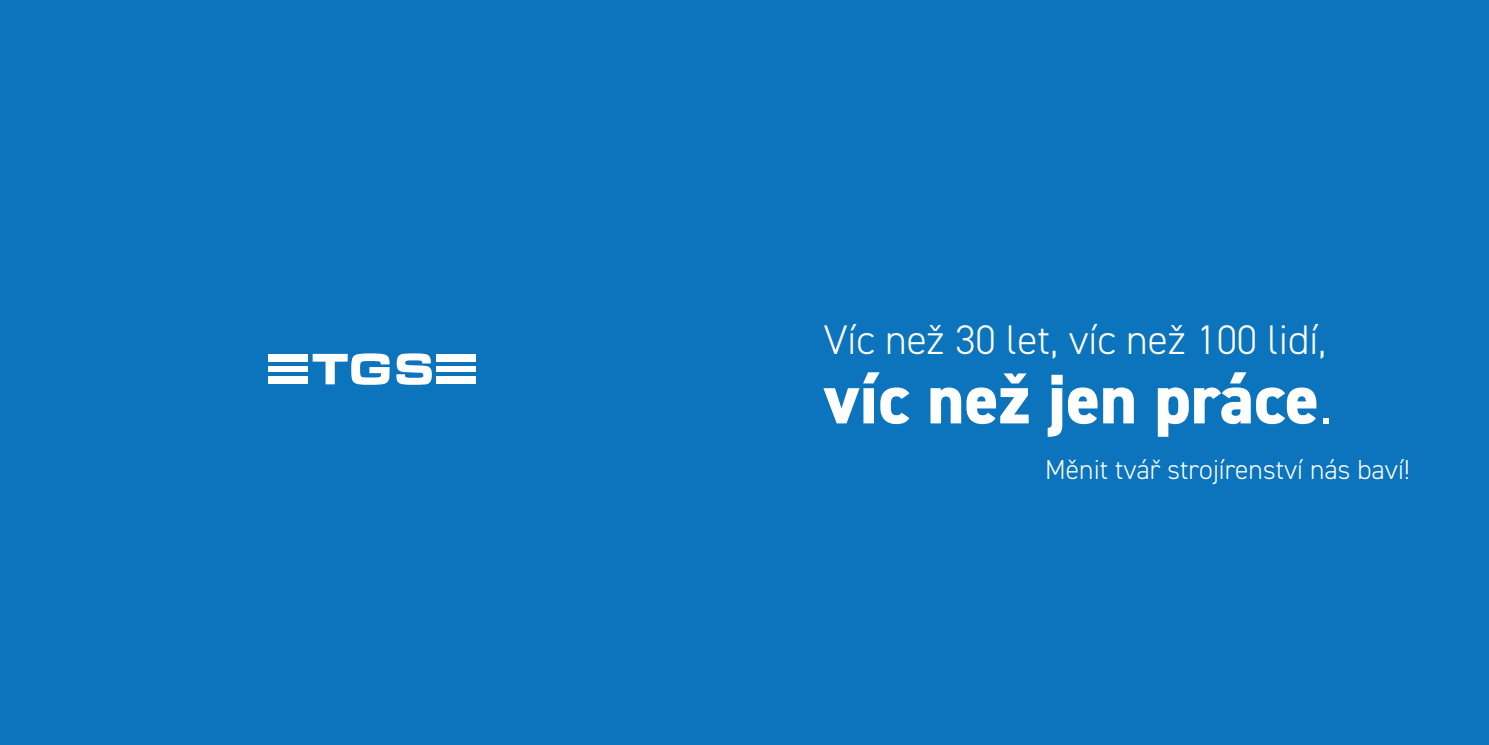
<style>
.page{position:relative;width:1489px;height:745px;background:#fff}
.page>*{position:absolute;margin:0;border:0;box-sizing:border-box;transform-origin:0 0}
.t1{font:800 70.38px "DIN2014";color:#fff}
.t2{font:300 41.38px "DIN2014";color:#fff}
.t3{font:300 27.5px "DIN2014";color:#fff}
.s1{font-weight:300}
</style>
<div class="page">
<div style="left:0;top:0;width:1488px;height:744px;background:#0c74bc"></div>
<div style="left:268px;top:366px;width:40px;height:5px;background:#fff"></div>
<div style="left:436px;top:366px;width:40px;height:5px;background:#fff"></div>
<div style="left:268px;top:353px;width:40px;height:8px;background:#fff"></div>
<div style="left:268px;top:376px;width:40px;height:8px;background:#fff"></div>
<div style="left:436px;top:353px;width:40px;height:8px;background:#fff"></div>
<div style="left:436px;top:376px;width:40px;height:8px;background:#fff"></div>
<svg style="left:312px;top:353px;width:77px;height:31px"></svg>
<svg style="left:396px;top:353px;width:36px;height:31px"></svg>
<h2 class="t2" style="left:823px;top:314px;width:504px">Víc než 30 let, víc než 100 lidí,</h2>
<h1 class="t1" style="left:823px;top:352px;width:511px">víc než jen práce<span class="s1">.</span></h1>
<p class="t3" style="left:1045px;top:452px;width:366px">Měnit tvář strojírenství nás baví!</p>
</div>
